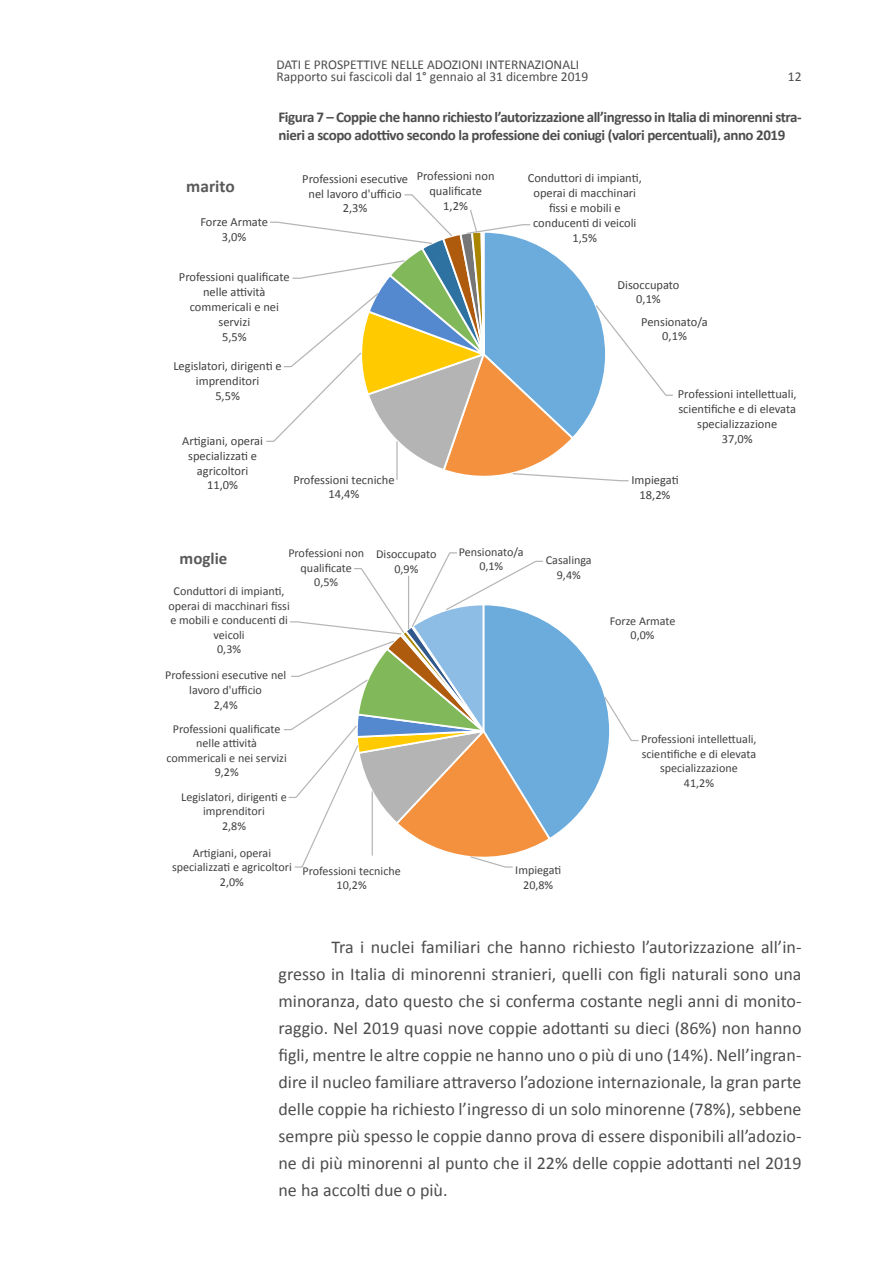
<style>
.page{position:relative;width:893px;height:1263px;background:#fff}
.page>*{position:absolute;margin:0;border:0;box-sizing:border-box;transform-origin:0 0}
.t1{font:18px/27px "Calibri";color:#4d4d4f;text-align:justify}
.t2{font:700 17.4px "Calibri";color:#595959}
.t3{font:700 16.95px "Calibri";color:#595959}
.t4{font:700 15px/18px "Calibri";letter-spacing:-.03em;color:#4d4d4f}
.t5{font:13.5px/12px "Calibri";color:#4d4d4f}
.t6{font:12.45px/15px "Calibri";color:#404040;text-align:center}
.t7{font:12.15px/14.5px "Calibri";color:#404040;text-align:center}
</style>
<div class="page">
<svg style="left:266px;top:194px;width:407px;height:288px"></svg>
<svg style="left:284px;top:552px;width:355px;height:316px"></svg>
<p class="t5" style="left:276px;top:58px;width:313px">DATI E PROSPETTIVE NELLE ADOZIONI INTERNAZIONALI<br>Rapporto sui fascicoli dal 1° gennaio al 31 dicembre 2019</p>
<p class="t4" style="left:279px;top:108px;width:525px">Figura 7 – Coppie che hanno richiesto l’autorizzazione all’ingresso in Italia di minorenni stra&shy;nieri a scopo adottivo secondo la professione dei coniugi (valori percentuali), anno 2019</p>
<p class="t5" style="left:788px;top:70px;width:15px">12</p>
<p class="t2" style="left:186px;top:175px;width:50px">marito</p>
<p class="t6" style="left:200px;top:213px;width:69px">Forze Armate<br>3,0%</p>
<p class="t6" style="left:417px;top:168px;width:79px">Professioni non qualificate<br>1,2%</p>
<p class="t6" style="left:302px;top:170px;width:107px">Professioni esecu1ve nel lavoro d'ufficio<br>2,3%</p>
<p class="t6" style="left:528px;top:170px;width:116px">Condu,ori di impian1, operai di macchinari fissi e mobili e conducen1 di veicoli<br>1,5%</p>
<p class="t6" style="left:179px;top:269px;width:112px">Professioni qualificate nelle aGvità commericali e nei servizi<br>5,5%</p>
<p class="t6" style="left:173px;top:358px;width:110px">Legislatori, dirigen1 e imprenditori<br>5,5%</p>
<p class="t6" style="left:182px;top:432px;width:82px">Ar1giani, operai specializza1 e agricoltori<br>11,0%</p>
<p class="t6" style="left:293px;top:471px;width:103px">Professioni tecniche<br>14,4%</p>
<p class="t7" style="left:288px;top:545px;width:77px">Professioni non qualificate<br>0,5%</p>
<p class="t7" style="left:376px;top:546px;width:62px">Disoccupato<br>0,9%</p>
<p class="t7" style="left:459px;top:544px;width:66px">Pensionato/a<br>0,1%</p>
<p class="t7" style="left:546px;top:552px;width:47px">Casalinga<br>9,4%</p>
<p class="t3" style="left:180px;top:548px;width:49px">moglie</p>
<p class="t7" style="left:168px;top:583px;width:123px">Condu,ori di impian1, operai di macchinari fissi e mobili e conducen1 di veicoli<br>0,3%</p>
<p class="t7" style="left:165px;top:667px;width:122px">Professioni esecu1ve nel lavoro d'ufficio<br>2,4%</p>
<p class="t7" style="left:166px;top:721px;width:122px">Professioni qualificate nelle aDvità commericali e nei servizi<br>9,2%</p>
<p class="t7" style="left:181px;top:789px;width:107px">Legislatori, dirigen1 e imprenditori<br>2,8%</p>
<p class="t7" style="left:172px;top:845px;width:121px">Ar1giani, operai specializza1 e agricoltori<br>2,0%</p>
<p class="t7" style="left:303px;top:863px;width:100px">Professioni tecniche<br>10,2%</p>
<p class="t7" style="left:515px;top:862px;width:47px">Impiega1<br>20,8%</p>
<p class="t6" style="left:617px;top:276px;width:63px">Disoccupato<br>0,1%</p>
<p class="t6" style="left:641px;top:313px;width:68px">Pensionato/a<br>0,1%</p>
<p class="t6" style="left:678px;top:386px;width:120px">Professioni intelle,uali, scien1fiche e di elevata specializzazione<br>37,0%</p>
<p class="t6" style="left:631px;top:472px;width:49px">Impiega1<br>18,2%</p>
<p class="t7" style="left:610px;top:613px;width:67px">Forze Armate<br>0,0%</p>
<p class="t7" style="left:641px;top:731px;width:117px">Professioni intelle,uali, scien1fiche e di elevata specializzazione<br>41,2%</p>
<p class="t1" style="left:279px;top:932px;width:525px;text-indent:53px">Tra i nuclei familiari che hanno richiesto l’autorizzazione all’in&shy;gresso in Italia di minorenni stranieri, quelli con figli naturali sono una minoranza, dato questo che si conferma costante negli anni di monito&shy;raggio. Nel 2019 quasi nove coppie adottanti su dieci (86%) non hanno figli, mentre le altre coppie ne hanno uno o più di uno (14%). Nell’ingran&shy;dire il nucleo familiare attraverso l’adozione internazionale, la gran parte delle coppie ha richiesto l’ingresso di un solo minorenne (78%), sebbene sempre più spesso le coppie danno prova di essere disponibili all’adozio&shy;ne di più minorenni al punto che il 22% delle coppie adottanti nel 2019 ne ha accolti due o più.</p>
</div>
